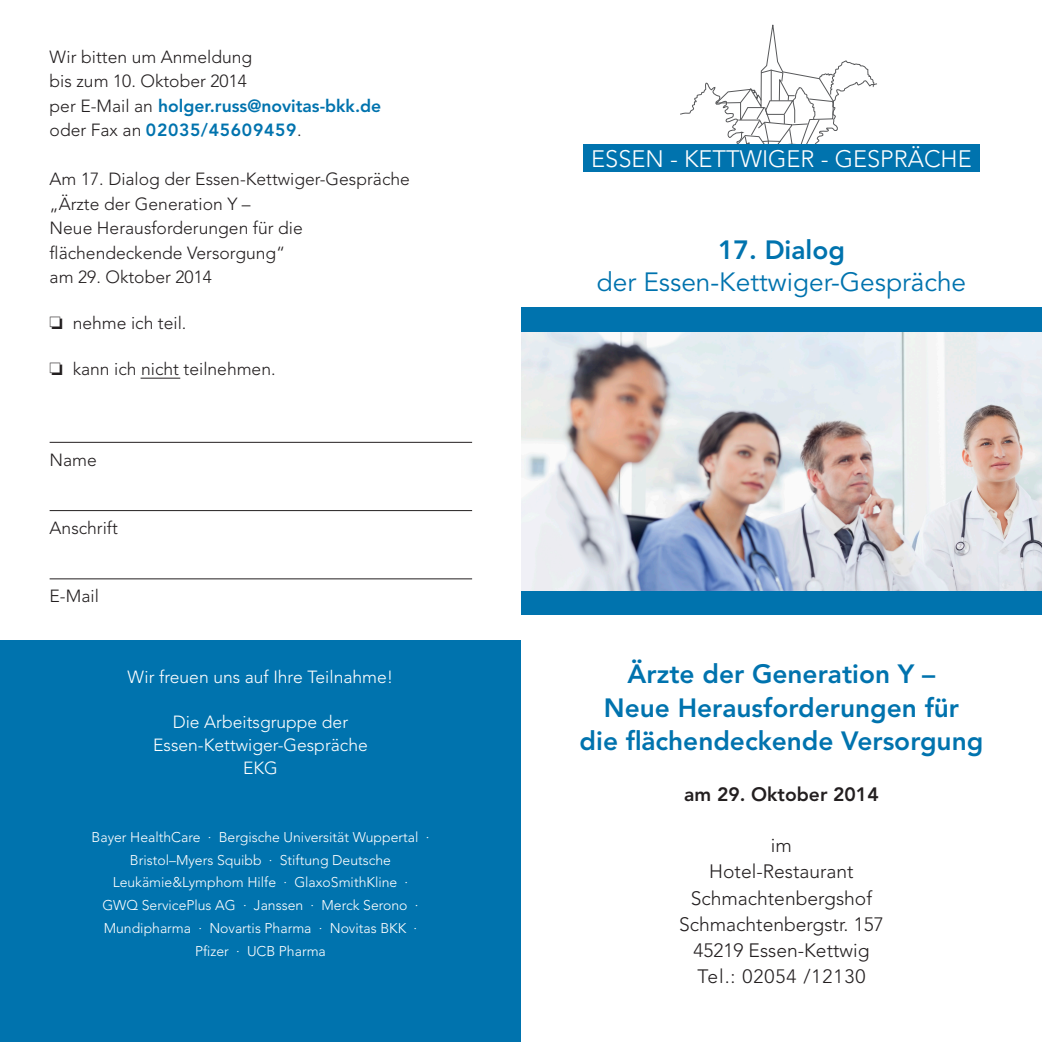
<style>
.page{position:relative;width:1042px;height:1042px;background:#fff}
.page>*{position:absolute;margin:0;border:0;box-sizing:border-box;transform-origin:0 0}
.t1{font:800 26.25px/33.2px "Avenir";color:#0073ae;text-align:center}
.t2{font:26.25px "Avenir";color:#0073ae}
.t3{font:300 23.62px "Avenir";color:#fff}
.t4{font:300 19.25px/26.2px "Avenir";color:#231f20;text-align:center}
.t5{font:800 19.25px "Avenir";color:#231f20}
.t6{font:300 17.5px/24.5px "Avenir";color:#231f20}
.t7{font:300 17.5px/22.8px "Avenir";color:#fff;text-align:center}
.t8{font:300 14px/22.8px "Avenir";color:#fff;text-align:center}
.s1{font-weight:800;color:#0073ae}
</style>
<div class="page">
<svg style="left:680px;top:24px;width:197px;height:120px"></svg>
<div style="left:583px;top:144px;width:397px;height:27px;background:#0073ae"></div>
<div style="left:0;top:640px;width:521px;height:402px;background:#0073ae"></div>
<div style="left:521px;top:308px;width:521px;height:307px;background:#0073ae"></div>
<hr style="left:50px;top:442px;width:422px;height:1px;background:#231f20">
<hr style="left:50px;top:510px;width:422px;height:1px;background:#231f20">
<hr style="left:50px;top:578px;width:422px;height:1px;background:#231f20">
<hr style="left:141px;top:378px;width:39px;height:1px;background:#231f20">
<img style="left:521px;top:332px;width:521px;height:258px">
<p class="t6" style="left:50px;top:45px;width:333px">Wir bitten um Anmeldung<br>bis zum 10. Oktober 2014<br>per E-Mail an <span class="s1">holger.russ@novitas-bkk.de </span>oder Fax an <span class="s1">02035/45609459</span>.</p>
<p class="t6" style="left:50px;top:167px;width:362px">Am 17. Dialog der Essen-Kettwiger-Gespräche „Ärzte der Generation Y –<br>Neue Herausforderungen für die flächendeckende Versorgung“<br>am 29. Oktober 2014</p>
<p class="t6" style="left:50px;top:311px;width:138px">❏ nehme ich teil.</p>
<p class="t6" style="left:50px;top:356px;width:227px">❏ kann ich nicht teilnehmen.</p>
<p class="t6" style="left:50px;top:447px;width:49px">Name</p>
<p class="t6" style="left:50px;top:515px;width:70px">Anschrift</p>
<p class="t6" style="left:50px;top:584px;width:51px">E-Mail</p>
<p class="t7" style="left:128px;top:665px;width:267px">Wir freuen uns auf I hre Teilnahme!</p>
<p class="t7" style="left:153px;top:710px;width:216px">Die Arbeitsgruppe der<br>Essen-Kettwiger-Gespräche<br>EKG</p>
<p class="t8" style="left:92px;top:825px;width:339px">Bayer HealthCare · Bergische Universität Wuppertal · Bristol–Myers Squibb · Stiftung Deutsche Leukämie&amp;Lymphom Hilfe · GlaxoSmithKline ·<br>GWQ ServicePlus AG · Janssen · Merck Serono · Mundipharma · Novartis Pharma · Novitas BKK · Pfizer · UCB Pharma</p>
<h2 class="t3" style="left:591px;top:145px;width:259px">Esse n - Kettwiger - Ges</h2>
<h2 class="t3" style="left:880px;top:145px;width:76px">präche</h2>
<h1 class="t1" style="left:718px;top:233px;width:128px">17. Dialog</h1>
<h1 class="t2" style="left:597px;top:267px;width:371px">der Essen-Kettwiger-Gespräche</h1>
<h1 class="t1" style="left:580px;top:657px;width:405px">Ärzte der Generation Y –<br>Neue Herausforderungen für<br>die flächendeckende Versorgung</h1>
<p class="t5" style="left:684px;top:783px;width:196px">am 29. Oktober 2014</p>
<p class="t4" style="left:679px;top:832px;width:206px">im<br>Hotel-Restaurant<br>Schmachtenbergshof<br>Schmachtenbergstr. 157<br>45219 Essen-Kettwig<br>Tel.: 02054 /12130</p>
</div>
